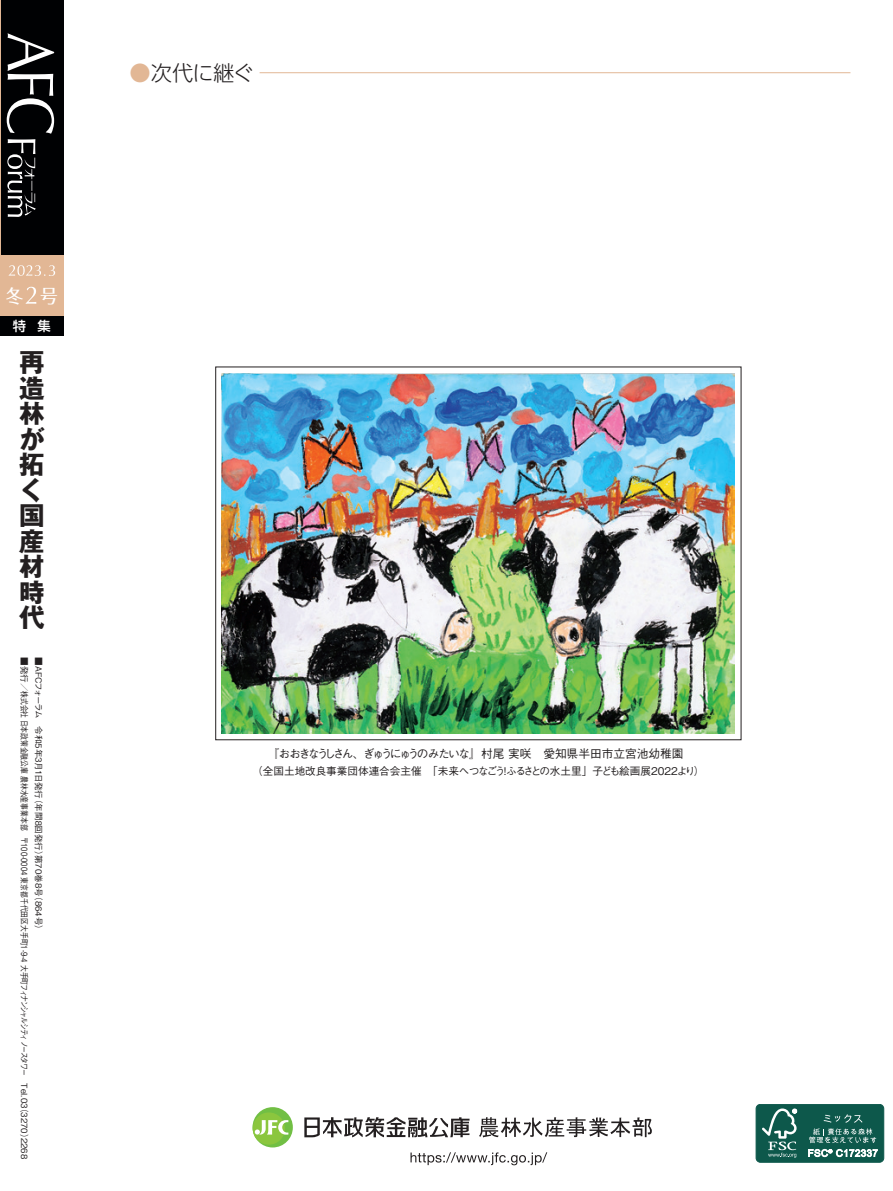
<style>
.page{position:relative;width:893px;height:1191px;background:#fff}
.page>*{position:absolute;margin:0;border:0;box-sizing:border-box;transform-origin:0 0}
.t1{font:700 25.5px/25.5px "Gothic MB101 Pr 6 N";color:#231f20}
.t2{font:300 21.3px "UD Shin Go Pro";letter-spacing:-.035em;color:#231f20}
.t3{font:500 18.6px "Folk Pro";color:#fff;scale:.95 1}
.t4{font:500 13.35px "UD Shin Go Pro";color:#fff}
.t5{font:500 11.7px "Gothic BBB Pr 6 N";letter-spacing:-.105em;color:#231f20}
.t6{font:500 10.65px "Gothic BBB Pr 6 N";color:#231f20}
.t7{font:500 8.55px "Gothic BBB Pr 6";letter-spacing:-.005em;color:#231f20}
.s1{color:#e2b795}
</style>
<div class="page">
<img style="left:222px;top:373px;width:513px;height:360px">
<div style="left:0;top:316px;width:64px;height:20px;background:#000103"></div>
<div style="left:0;top:0;width:64px;height:255px;background:#000103"></div>
<div style="left:0;top:255px;width:64px;height:61px;background:#e2b795"></div>
<hr style="left:260px;top:72px;width:590px;height:1px;background:#e2b795">
<svg style="left:7px;top:33px;width:47px;height:184px"></svg>
<svg style="left:304px;top:1117px;width:165px;height:20px"></svg>
<svg style="left:252px;top:1107px;width:41px;height:40px"></svg>
<div style="left:253px;top:1112px;width:32px;height:32px;background:#8bc63e;border-radius:50%"></div>
<svg style="left:255px;top:1120px;width:33px;height:14px"></svg>
<svg style="left:479px;top:1117px;width:173px;height:20px"></svg>
<svg style="left:410px;top:1152px;width:137px;height:13px"></svg>
<div style="left:756px;top:1104px;width:128px;height:58px;background:#0d584b;border-radius:4px"></div>
<div style="left:756px;top:1104px;width:128px;height:58px;border:1px solid #0d584b;border-radius:4px"></div>
<svg style="left:762px;top:1108px;width:35px;height:49px"></svg>
<svg style="left:824px;top:1114px;width:38px;height:8px"></svg>
<svg style="left:809px;top:1128px;width:67px;height:15px"></svg>
<svg style="left:808px;top:1149px;width:70px;height:8px"></svg>
<svg style="left:26px;top:287px;width:10px;height:17px"></svg>
<svg style="left:9px;top:265px;width:46px;height:11px"></svg>
<h2 class="t2" style="left:130px;top:56px;width:126px"><span class="s1">●</span>次代に継ぐ</h2>
<h3 class="t3" style="left:6px;top:280px;width:56px">冬 号</h3>
<h3 class="t4" style="left:13px;top:315px;width:39px">特 集</h3>
<h1 class="t1" style="left:19px;top:349px;width:27px">再造林が拓く国産材時代</h1>
<p class="t7" style="left:31px;top:657px;width:503px;rotate:90deg">■発行／株式会社 日本政策金融公庫 農林水産事業本部　〒100-0004 東京都千代田区大手町1-9-4 大手町フィナンシャルシティ ノースタワー　Tel.03（3270）2268</p>
<p class="t7" style="left:46px;top:657px;width:278px;rotate:90deg">■AFCフォーラム　令和5年3月1日発行（年間８回発行）第70巻8号（864号）</p>
<h3 class="t5" style="left:267px;top:744px;width:418px">『おおきなうしさん、ぎゅうにゅうのみたいな』村尾 実咲　愛知県半田市立宮池幼稚園</h3>
<p class="t6" style="left:252px;top:762px;width:454px">（全国土地改良事業団体連合会主催　「未来へつなごう！ふるさとの水土里」子ども絵画展2022より）</p>
</div>
